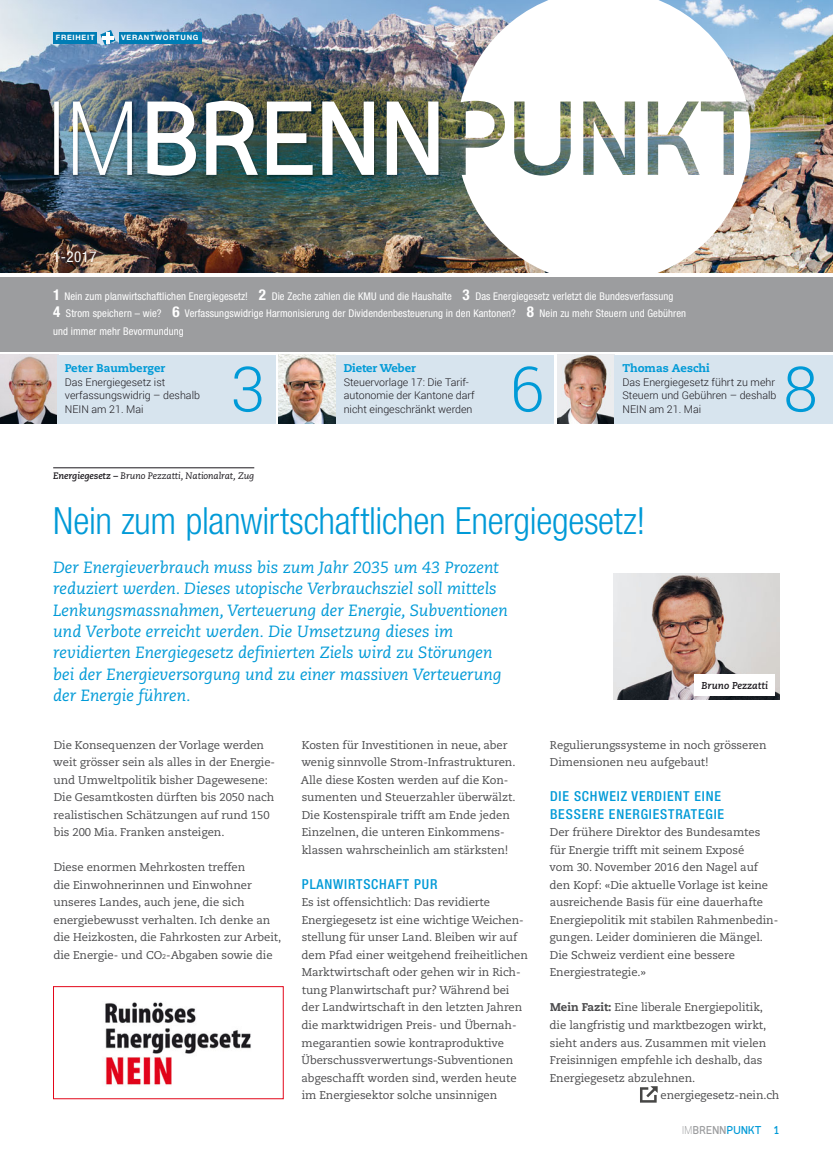
<style>
.page{position:relative;width:833px;height:1170px;background:#fff}
.page>*{position:absolute;margin:0;border:0;box-sizing:border-box;transform-origin:0 0}
.t1{font:300 62.5px "Roboto";color:#009ad7}
.t2{font:300 condensed 37.5px "Helvetica Neue LT Std";letter-spacing:-.01em;color:#009ad7}
.t3{font:italic 16.25px/21.2px "Caecilia LT Std";color:#009ad7}
.t4{font:condensed 15px "Helvetica Neue LT Std";color:#fff}
.t5{font:500 condensed 13.75px/17.5px "Helvetica Neue LT Std";letter-spacing:.06em;color:#009ad7}
.t6{font:11.25px/17.5px "Caecilia LT Std";letter-spacing:-.005em;color:#4b4b4d}
.t7{font:800 11.25px "Caecilia LT Std";color:#009ad7}
.t8{font:700 11.25px "Quark";letter-spacing:.03em;color:#009ad7}
.t9{font:condensed 10.62px/17.5px "Helvetica Neue LT Std";letter-spacing:.01em;color:#fff}
.t10{font:300 10.62px/13.8px "Roboto";color:#1a171c}
.t11{font:italic 700 10px "Caecilia LT Std";color:#1a171c}
.t12{font:italic 9.38px "Caecilia LT Std";letter-spacing:-.005em;color:#1a171c}
.t13{font:700 7.38px "Helvetica Neue LT Std";letter-spacing:.1em;color:#fff}
.s1{font-weight:700;font-size:15px}
.s2{font-weight:700}
.s3{font-size:7.12px}
.s4{font-weight:800}
.s5{font-weight:300;color:#9c9d9f}
.s6{color:#9c9d9f}
</style>
<div class="page">
<img style="left:0;top:0;width:833px;height:273px">
<img style="left:460px;top:0;width:290px;height:273px">
<img style="left:54px;top:100px;width:387px;height:78px">
<img style="left:54px;top:101px;width:384px;height:75px">
<div style="left:0;top:276px;width:833px;height:75px;background:#9c9d9f"></div>
<img style="left:0;top:355px;width:57px;height:68px">
<div style="left:57px;top:355px;width:218px;height:68px;background:#d7e4ee"></div>
<div style="left:335px;top:355px;width:219px;height:68px;background:#d7e4ee"></div>
<img style="left:558px;top:355px;width:56px;height:68px">
<img style="left:279px;top:355px;width:56px;height:68px">
<div style="left:614px;top:355px;width:219px;height:68px;background:#d7e4ee"></div>
<div style="left:53px;top:32px;width:44px;height:11px;background:#007db5"></div>
<div style="left:119px;top:32px;width:82px;height:11px;background:#007db5"></div>
<svg style="left:100px;top:30px;width:16px;height:15px"></svg>
<svg style="left:640px;top:1086px;width:17px;height:16px"></svg>
<hr style="left:53px;top:467px;width:201px;height:1px;background:#1a171c">
<img style="left:613px;top:573px;width:167px;height:127px">
<div style="left:694px;top:673px;width:81px;height:22px;background:#fff"></div>
<img style="left:105px;top:1002px;width:146px;height:84px">
<div style="left:53px;top:986px;width:230px;height:112px;border:1px solid #e3071a"></div>
<p class="t13" style="left:56px;top:33px;width:40px">FREIHEIT</p>
<p class="t13" style="left:121px;top:33px;width:79px">VERANTWORTUNG</p>
<h3 class="t4" style="left:53px;top:251px;width:45px">1-2017</h3>
<p class="t9" style="left:53px;top:288px;width:634px"><span class="s1">1</span> Nein zum planwirtschaftlichen Energiegesetz! <span class="s1">2</span> Die Zeche zahlen die KMU und die Haushalte <span class="s1">3</span> Das Energiegesetz verletzt die Bundesverfassung<br><span class="s1">4</span> Strom speichern – wie? <span class="s1">6</span> Verfassungswidrige Harmonisierung der Dividendenbesteuerung in den Kantonen? <span class="s1">8</span> Nein zu mehr Steuern und Gebühren und immer mehr Bevormundung</p>
<p class="t7" style="left:65px;top:362px;width:102px">Peter Baumberger</p>
<p class="t10" style="left:65px;top:374px;width:137px">Das Energiegesetz ist verfassungswidrig – deshalb<br>NEIN am 21. Mai</p>
<h1 class="t1" style="left:231px;top:346px;width:36px">3</h1>
<p class="t7" style="left:344px;top:362px;width:74px">Dieter Weber</p>
<p class="t10" style="left:344px;top:374px;width:132px">Steuervorlage 17: Die Tarif&shy;autonomie der Kantone darf nicht eingeschränkt werden</p>
<h1 class="t1" style="left:509px;top:346px;width:36px">6</h1>
<p class="t7" style="left:622px;top:362px;width:89px">Thomas Aeschi</p>
<p class="t10" style="left:622px;top:374px;width:155px">Das Energiegesetz führt zu mehr<br>Steuern und Gebühren – deshalb<br>NEIN am 21. Mai</p>
<h1 class="t1" style="left:783px;top:346px;width:36px">8</h1>
<p class="t12" style="left:53px;top:471px;width:202px"><span class="s2">Energiegesetz –</span> Bruno Pezzatti, Nationalrat, Zug</p>
<h2 class="t2" style="left:53px;top:507px;width:593px">Nein zum planwirtschaftlichen Energiegesetz!</h2>
<p class="t3" style="left:53px;top:557px;width:456px">Der Energieverbrauch muss bis zum Jahr 2035 um 43 Prozent reduziert werden. Dieses utopische Verbrauchsziel soll mittels Lenkungsmassnahmen, Verteuerung der Energie, Subventionen und Verbote erreicht werden. Die Umsetzung dieses im revidierten Energiegesetz definierten Ziels wird zu Störungen bei der Energieversorgung und zu einer massiven Verteuerung der Energie führen.</p>
<p class="t11" style="left:701px;top:680px;width:68px">Bruno Pezzatti</p>
<p class="t6" style="left:53px;top:736px;width:223px">Die Konsequenzen der Vorlage werden weit grösser sein als alles in der Energie&shy;und Umweltpolitik bisher Dagewesene:<br>Die Gesamtkosten dürften bis 2050 nach realistischen Schätzungen auf rund 150 bis 200 Mia. Franken ansteigen.</p>
<p class="t6" style="left:53px;top:859px;width:229px">Diese enormen Mehrkosten treffen<br>die Einwohnerinnen und Einwohner unseres Landes, auch jene, die sich energiebewusst verhalten. Ich denke an die Heizkosten, die Fahrkosten zur Arbeit, die Energie- und CO<span class="s3">2</span>-Abgaben sowie die</p>
<p class="t6" style="left:301px;top:736px;width:216px">Kosten für Investitionen in neue, aber wenig sinnvolle Strom-Infrastrukturen.<br>Alle diese Kosten werden auf die Kon&shy;sumenten und Steuerzahler überwälzt.<br>Die Kostenspirale trifft am Ende jeden Einzelnen, die unteren Einkommens&shy;klassen wahrscheinlich am stärksten!</p>
<p class="t5" style="left:302px;top:875px;width:137px">PLANWIRTSCHAFT PUR</p>
<p class="t6" style="left:301px;top:894px;width:228px">Es ist offensichtlich: Das revidierte Energiegesetz ist eine wichtige Weichen&shy;stellung für unser Land. Bleiben wir auf dem Pfad einer weitgehend freiheitlichen Marktwirtschaft oder gehen wir in Rich&shy;tung Planwirtschaft pur? Während bei der Landwirtschaft in den letzten Jahren die marktwidrigen Preis- und Übernah&shy;megarantien sowie kontraproduktive Überschussverwertungs-Subventionen abgeschafft worden sind, werden heute im Energiesektor solche unsinnigen</p>
<p class="t6" style="left:550px;top:736px;width:218px">Regulierungssysteme in noch grösseren<br>Dimensionen neu aufgebaut!</p>
<p class="t5" style="left:550px;top:787px;width:176px">DIE SCHWEIZ VERDIENT EINE<br>BESSERE ENERGIESTRATEGIE</p>
<p class="t6" style="left:549px;top:824px;width:230px">Der frühere Direktor des Bundesamtes für Energie trifft mit seinem Exposé<br>vom 30. November 2016 den Nagel auf den Kopf: «Die aktuelle Vorlage ist keine ausreichende Basis für eine dauerhafte Energiepolitik mit stabilen Rahmenbedin&shy;gungen. Leider dominieren die Mängel.<br>Die Schweiz verdient eine bessere Energiestrategie.»</p>
<p class="t6" style="left:550px;top:999px;width:214px"><span class="s4">Mein Fazit:</span> Eine liberale Energiepolitik,</p>
<p class="t6" style="left:549px;top:1016px;width:218px">die langfristig und marktbezogen wirkt,</p>
<p class="t6" style="left:550px;top:1034px;width:218px">sieht anders aus. Zusammen mit vielen</p>
<p class="t6" style="left:550px;top:1051px;width:214px">Freisinnigen empfehle ich deshalb, das</p>
<p class="t6" style="left:550px;top:1069px;width:147px">Energiegesetz abzulehnen.</p>
<p class="t6" style="left:660px;top:1086px;width:120px">energiegesetz-nein.ch</p>
<p class="t8" style="left:682px;top:1123px;width:99px"><span class="s5">IM</span><span class="s6">BRENN</span>PUNKT 1</p>
</div>
